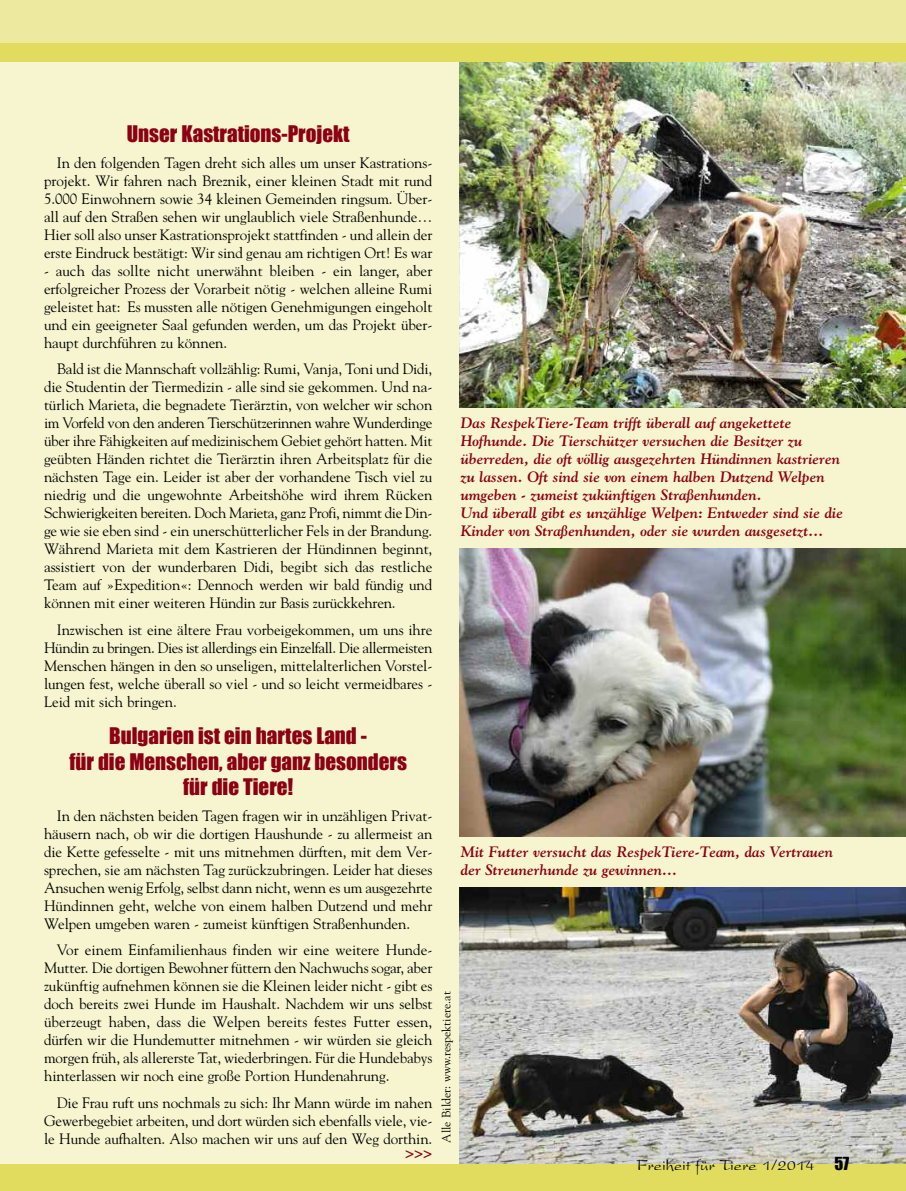
<style>
.page{position:relative;width:906px;height:1191px;background:#fff}
.page>*{position:absolute;margin:0;border:0;box-sizing:border-box;transform-origin:0 0}
.t1{font:21px/25.2px "Impact";color:#8c0013;text-align:center}
.t2{font:16.5px "President Plain";color:#000}
.t3{font:15px/18px "Goudy";letter-spacing:-.005em;color:#000;text-align:justify}
.t4{font:italic 700 15px/18px "Goudy";color:#8c0013}
.t5{font:700 15px "Goudy";color:#8c0013}
.t6{font:12px "Goudy";color:#000}
.s1{font-family:"Impact"}
</style>
<div class="page">
<div style="left:0;top:25px;width:906px;height:1153px;background:#f6f5cf"></div>
<img style="left:459px;top:62px;width:447px;height:345px">
<img style="left:459px;top:887px;width:447px;height:277px">
<div style="left:0;top:0;width:906px;height:44px;background:#edea9f"></div>
<div style="left:0;top:43px;width:906px;height:18px;background:#e1dc5e"></div>
<div style="left:0;top:1164px;width:906px;height:27px;background:#e1dc5e"></div>
<img style="left:459px;top:548px;width:447px;height:288px">
<h1 class="t1" style="left:127px;top:121px;width:224px">Unser Kastrations-Projekt</h1>
<p class="t3" style="left:44px;top:154px;width:390px;text-indent:13px">In den folgenden Tagen dreht sich alles um unser Kastrations&shy;projekt. Wir fahren nach Breznik, einer kleinen Stadt mit rund 5.000 Einwohnern sowie 34 kleinen Gemeinden ringsum. Über&shy;all auf den Straßen sehen wir unglaublich viele Straßenhunde… Hier soll also unser Kastrationsprojekt stattfinden - und allein der erste Eindruck bestätigt: Wir sind genau am richtigen Ort! Es war</p>
<p class="t3" style="left:44px;top:262px;width:390px">- auch das sollte nicht unerwähnt bleiben - ein langer, aber erfolgreicher Prozess der Vorarbeit nötig - welchen alleine Rumi geleistet hat: Es mussten alle nötigen Genehmigungen eingeholt und ein geeigneter Saal gefunden werden, um das Projekt über&shy;haupt durchführen zu können.</p>
<p class="t3" style="left:44px;top:360px;width:390px;text-indent:13px">Bald ist die Mannschaft vollzählig: Rumi, Vanja, Toni und Didi, die Studentin der Tiermedizin - alle sind sie gekommen. Und na&shy;türlich Marieta, die begnadete Tierärztin, von welcher wir schon im Vorfeld von den anderen Tierschützerinnen wahre Wunderdinge über ihre Fähigkeiten auf medizinischem Gebiet gehört hatten. Mit geübten Händen richtet die Tierärztin ihren Arbeitsplatz für die nächsten Tage ein. Leider ist aber der vorhandene Tisch viel zu niedrig und die ungewohnte Arbeitshöhe wird ihrem Rücken Schwierigkeiten bereiten. Doch Marieta, ganz Profi, nimmt die Din&shy;ge wie sie eben sind - ein unerschütterlicher Fels in der Brandung.<br>Während Marieta mit dem Kastrieren der Hündinnen beginnt, assistiert von der wunderbaren Didi, begibt sich das restliche Team auf »Expedition«: Dennoch werden wir bald fündig und können mit einer weiteren Hündin zur Basis zurückkehren.</p>
<p class="t3" style="left:44px;top:620px;width:390px;text-indent:13px">Inzwischen ist eine ältere Frau vorbeigekommen, um uns ihre Hündin zu bringen. Dies ist allerdings ein Einzelfall. Die allermeisten Menschen hängen in den so unseligen, mittelalterlichen Vorstel&shy;lungen fest, welche überall so viel - und so leicht vermeidbares - Leid mit sich bringen.</p>
<h1 class="t1" style="left:69px;top:723px;width:339px">Bulgarien ist ein hartes Land -<br>für die Menschen, aber ganz besonders für die Tiere!</h1>
<p class="t3" style="left:44px;top:807px;width:390px;text-indent:13px">In den nächsten beiden Tagen fragen wir in unzähligen Privat&shy;häusern nach, ob wir die dortigen Haushunde - zu allermeist an die Kette gefesselte - mit uns mitnehmen dürften, mit dem Ver&shy;sprechen, sie am nächsten Tag zurückzubringen. Leider hat dieses Ansuchen wenig Erfolg, selbst dann nicht, wenn es um ausgezehrte Hündinnen geht, welche von einem halben Dutzend und mehr Welpen umgeben waren - zumeist künftigen Straßenhunden.</p>
<p class="t3" style="left:44px;top:941px;width:390px;text-indent:13px">Vor einem Einfamilienhaus finden wir eine weitere Hunde-Mutter. Die dortigen Bewohner füttern den Nachwuchs sogar, aber zukünftig aufnehmen können sie die Kleinen leider nicht - gibt es doch bereits zwei Hunde im Haushalt. Nachdem wir uns selbst überzeugt haben, dass die Welpen bereits festes Futter essen, dürfen wir die Hundemutter mitnehmen - wir würden sie gleich morgen früh, als allererste Tat, wiederbringen. Für die Hundebabys hinterlassen wir noch eine große Portion Hundenahrung.</p>
<p class="t3" style="left:44px;top:1093px;width:390px;text-indent:13px">Die Frau ruft uns nochmals zu sich: Ihr Mann würde im nahen Gewerbegebiet arbeiten, und dort würden sich ebenfalls viele, vie&shy;le Hunde aufhalten. Also machen wir uns auf den Weg dorthin.</p>
<p class="t5" style="left:405px;top:1144px;width:29px">&gt;&gt;&gt;</p>
<p class="t4" style="left:461px;top:413px;width:384px">Das RespekTiere-Team trifft überall auf angekettete Hofhunde. Die Tierschützer versuchen die Besitzer zu überreden, die oft völlig ausgezehrten Hündinnen kastrieren zu lassen. Oft sind sie von einem halben Dutzend Welpen umgeben - zumeist zukünftigen Straßenhunden.<br>Und überall gibt es unzählige Welpen: Entweder sind sie die Kinder von Straßenhunden, oder sie wurden ausgesetzt...</p>
<p class="t4" style="left:461px;top:842px;width:374px">Mit Futter versucht das RespekTiere-Team, das Vertrauen der Streunerhunde zu gewinnen...</p>
<p class="t6" style="left:439px;top:1142px;width:153px;rotate:-90deg">Alle Bilder: www.respektiere.at</p>
<p class="t2" style="left:636px;top:1158px;width:214px">Freiheit für Tiere 1/2014 <span class="s1">57</span></p>
</div>
